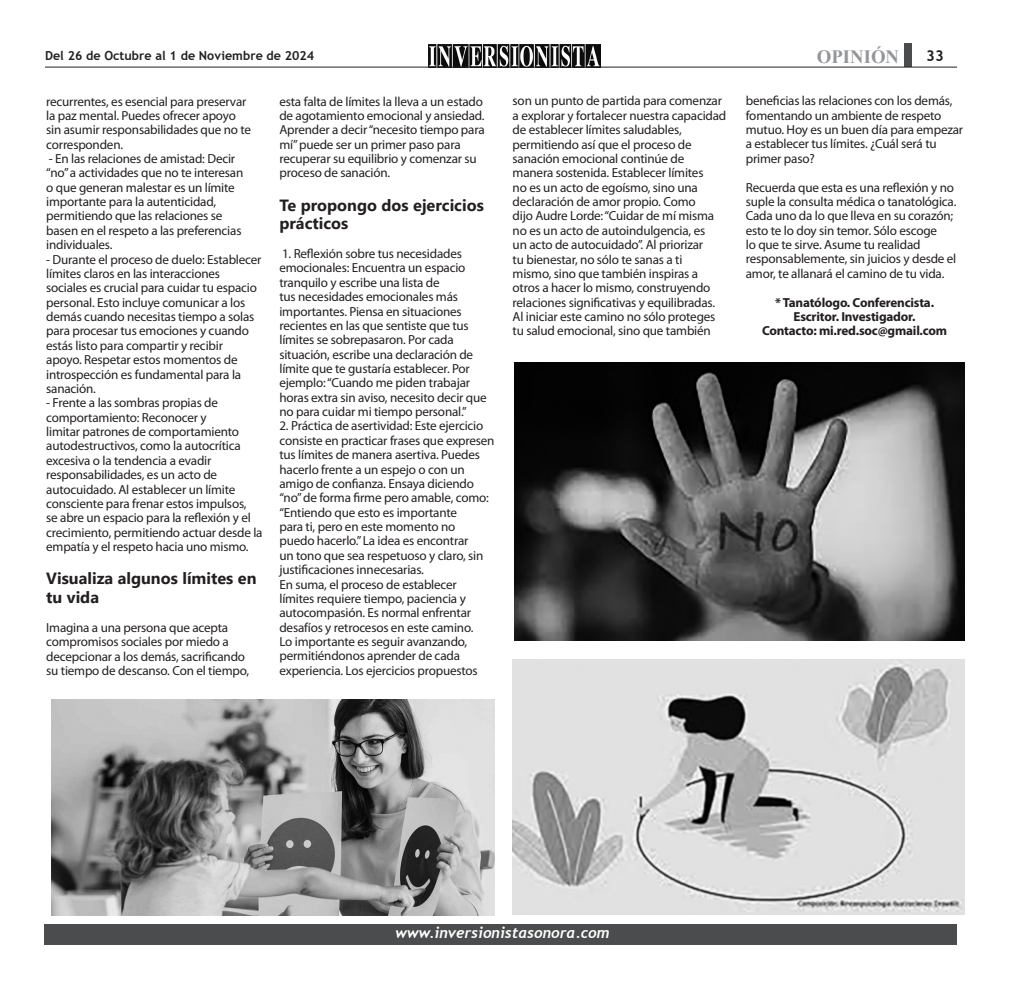
<style>
.page{position:relative;width:1029px;height:990px;background:#fff}
.page>*{position:absolute;margin:0;border:0;box-sizing:border-box;transform-origin:0 0}
.t1{font:700 18.75px "Times New Roman";color:#939598}
.t2{font:700 16.25px/18.8px "Segoe UI";color:#231f20}
.t3{font:italic 700 15px "Trebuchet";color:#fff}
.t4{font:700 15px "Trebuchet MS";color:#231f20}
.t5{font:13.12px/14.4px "Myriad Pro";letter-spacing:-.015em;color:#231f20}
.t6{font:700 13.12px/14.4px "Myriad Pro";letter-spacing:-.015em;color:#231f20;text-align:center}
.t7{font:700 12.5px "Trebuchet MS";color:#231f20}
</style>
<div class="page">
<div style="left:904px;top:44px;width:7px;height:23px;background:#4b4c4d"></div>
<img style="left:428px;top:44px;width:172px;height:23px">
<hr style="left:45px;top:67px;width:911px;height:1px;background:#231f20">
<div style="left:45px;top:924px;width:911px;height:21px;background:#4b4c4d"></div>
<img style="left:51px;top:700px;width:443px;height:216px">
<img style="left:512px;top:659px;width:451px;height:256px">
<img style="left:514px;top:362px;width:449px;height:279px">
<p class="t7" style="left:45px;top:47px;width:270px">Del 26 de Octubre al 1 de Noviembre de 2024</p>
<h1 class="t1" style="left:816px;top:43px;width:84px">OPINIÓN</h1>
<p class="t4" style="left:925px;top:46px;width:19px">33</p>
<p class="t5" style="left:46px;top:94px;width:206px">recurrentes, es esencial para preservar la paz mental. Puedes ofrecer apoyo sin asumir responsabilidades que no te corresponden.</p>
<p class="t5" style="left:46px;top:151px;width:198px">- En las relaciones de amistad: Decir “no” a actividades que no te interesan o que generan malestar es un límite importante para la autenticidad, permitiendo que las relaciones se basen en el respeto a las preferencias individuales.</p>
<p class="t5" style="left:46px;top:252px;width:217px">- Durante el proceso de duelo: Establecer límites claros en las interacciones sociales es crucial para cuidar tu espacio personal. Esto incluye comunicar a los demás cuando necesitas tiempo a solas para procesar tus emociones y cuando estás listo para compartir y recibir apoyo. Respetar estos momentos de introspección es fundamental para la sanación.</p>
<p class="t5" style="left:46px;top:396px;width:218px">- Frente a las sombras propias de comportamiento: Reconocer y<br>limitar patrones de comportamiento autodestructivos, como la autocrítica excesiva o la tendencia a evadir responsabilidades, es un acto de autocuidado. Al establecer un límite consciente para frenar estos impulsos,<br>se abre un espacio para la reflexión y el crecimiento, permitiendo actuar desde la empatía y el respeto hacia uno mismo.</p>
<p class="t2" style="left:46px;top:568px;width:212px">Visualiza algunos límites en tu vida</p>
<p class="t5" style="left:46px;top:620px;width:204px">Imagina a una persona que acepta compromisos sociales por miedo a decepcionar a los demás, sacrificando su tiempo de descanso. Con el tiempo,</p>
<p class="t5" style="left:279px;top:94px;width:207px">esta falta de límites la lleva a un estado de agotamiento emocional y ansiedad.<br>Aprender a decir “necesito tiempo para mí” puede ser un primer paso para recuperar su equilibrio y comenzar su proceso de sanación.</p>
<p class="t2" style="left:279px;top:194px;width:206px">Te propongo dos ejercicios prácticos</p>
<p class="t5" style="left:279px;top:246px;width:209px">1. Reflexión sobre tus necesidades emocionales: Encuentra un espacio tranquilo y escribe una lista de<br>tus necesidades emocionales más importantes. Piensa en situaciones recientes en las que sentiste que tus límites se sobrepasaron. Por cada situación, escribe una declaración de límite que te gustaría establecer. Por ejemplo: “Cuando me piden trabajar horas extra sin aviso, necesito decir que no para cuidar mi tiempo personal.”</p>
<p class="t5" style="left:279px;top:419px;width:216px">2. Práctica de asertividad: Este ejercicio consiste en practicar frases que expresen tus límites de manera asertiva. Puedes hacerlo frente a un espejo o con un amigo de confianza. Ensaya diciendo “no” de forma firme pero amable, como: “Entiendo que esto es importante<br>para ti, pero en este momento no<br>puedo hacerlo.” La idea es encontrar<br>un tono que sea respetuoso y claro, sin justificaciones innecesarias.<br>En suma, el proceso de establecer límites requiere tiempo, paciencia y autocompasión. Es normal enfrentar desafíos y retrocesos en este camino.<br>Lo importante es seguir avanzando, permitiéndonos aprender de cada experiencia. Los ejercicios propuestos</p>
<p class="t5" style="left:512px;top:94px;width:215px">son un punto de partida para comenzar a explorar y fortalecer nuestra capacidad de establecer límites saludables, permitiendo así que el proceso de sanación emocional continúe de manera sostenida. Establecer límites<br>no es un acto de egoísmo, sino una declaración de amor propio. Como<br>dijo Audre Lorde: “Cuidar de mí misma no es un acto de autoindulgencia, es<br>un acto de autocuidado”. Al priorizar<br>tu bienestar, no sólo te sanas a ti<br>mismo, sino que también inspiras a otros a hacer lo mismo, construyendo relaciones significativas y equilibradas.<br>Al iniciar este camino no sólo proteges tu salud emocional, sino que también</p>
<p class="t5" style="left:745px;top:94px;width:219px">beneficias las relaciones con los demás, fomentando un ambiente de respeto mutuo. Hoy es un buen día para empezar a establecer tus límites. ¿Cuál será tu primer paso?</p>
<p class="t5" style="left:745px;top:180px;width:212px">Recuerda que esta es una reflexión y no suple la consulta médica o tanatológica.<br>Cada uno da lo que lleva en su corazón; esto te lo doy sin temor. Sólo escoge<br>lo que te sirve. Asume tu realidad responsablemente, sin juicios y desde el amor, te allanará el camino de tu vida.</p>
<p class="t6" style="left:761px;top:295px;width:186px">* Tanatólogo. Conferencista.<br>Escritor. Investigador.<br>Contacto: mi.red.soc@gmail.com</p>
<p class="t3" style="left:395px;top:923px;width:215px">www.inversionistasonora.com</p>
</div>
